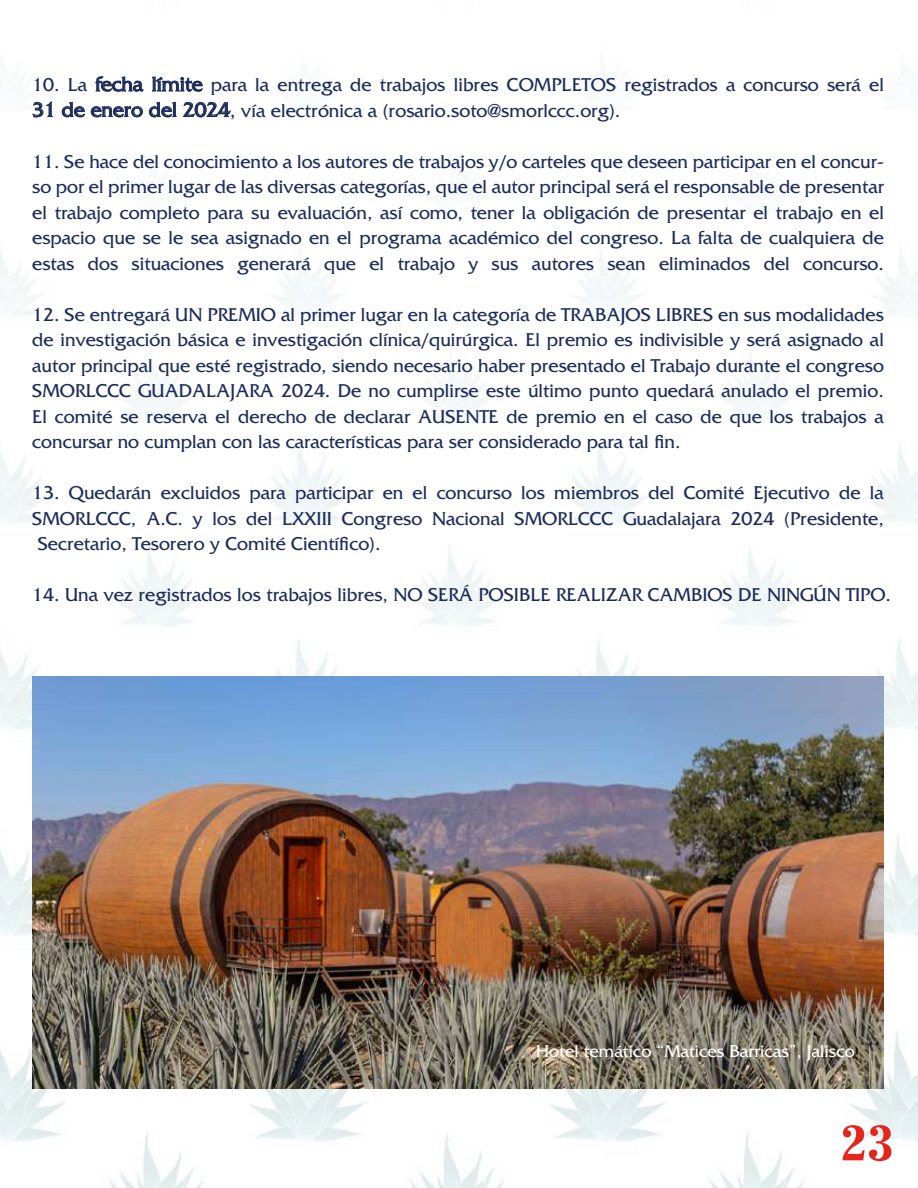
<style>
.page{position:relative;width:918px;height:1188px;background:#fff}
.page>*{position:absolute;margin:0;border:0;box-sizing:border-box;transform-origin:0 0}
.t1{font:50.85px "News 706 BT Bold C";color:#e5261c}
.t2{font:19.5px/25.5px "Friz Quadrata Std";color:#1c2b5a;text-align:justify}
.t3{font:18px "Friz Quadrata Std";color:#fff}
.s1{font-size:21px}
</style>
<div class="page">
<img style="left:0;top:111px;width:917px;height:1077px">
<svg style="left:95px;top:76px;width:49px;height:16px"></svg>
<svg style="left:152px;top:76px;width:51px;height:16px"></svg>
<svg style="left:32px;top:101px;width:21px;height:17px"></svg>
<svg style="left:61px;top:101px;width:82px;height:17px"></svg>
<svg style="left:149px;top:101px;width:83px;height:17px"></svg>
<img style="left:32px;top:676px;width:852px;height:413px">
<p class="t2" style="left:32px;top:72px;width:853px">10. La <span class="s1">fecha límite</span> para la entrega de trabajos libres COMPLETOS registrados a concurso será el<br><span class="s1">31 de enero del 2024,</span> vía electrónica a (rosario.soto@smorlccc.org).</p>
<p class="t2" style="left:32px;top:149px;width:853px">11. Se hace del conocimiento a los autores de trabajos y/o carteles que deseen participar en el concur&shy;so por el primer lugar de las diversas categorías, que el autor principal será el responsable de presentar el trabajo completo para su evaluación, así como, tener la obligación de presentar el trabajo en el espacio que se le sea asignado en el programa académico del congreso. La falta de cualquiera de estas dos situaciones generará que el trabajo y sus autores sean eliminados del concurso.</p>
<p class="t2" style="left:32px;top:302px;width:853px">12. Se entregará UN PREMIO al primer lugar en la categoría de TRABAJOS LIBRES en sus modalidades de investigación básica e investigación clínica/quirúrgica. El premio es indivisible y será asignado al autor principal que esté registrado, siendo necesario haber presentado el Trabajo durante el congreso SMORLCCC GUADALAJARA 2024. De no cumplirse este último punto quedará anulado el premio.<br>El comité se reserva el derecho de declarar AUSENTE de premio en el caso de que los trabajos a concursar no cumplan con las características para ser considerado para tal fin.</p>
<p class="t2" style="left:32px;top:480px;width:853px">13. Quedarán excluidos para participar en el concurso los miembros del Comité Ejecutivo de la SMORLCCC, A.C. y los del LXXIII Congreso Nacional SMORLCCC Guadalajara 2024 (Presidente, Secretario, Tesorero y Comité Científico).</p>
<p class="t2" style="left:32px;top:582px;width:860px">14. Una vez registrados los trabajos libres, NO SERÁ POSIBLE REALIZAR CAMBIOS DE NINGÚN TIPO.</p>
<p class="t3" style="left:536px;top:1041px;width:320px">Hotel temático “Matices Barricas”, Jalisco</p>
<h1 class="t1" style="left:841px;top:1111px;width:55px">23</h1>
</div>
